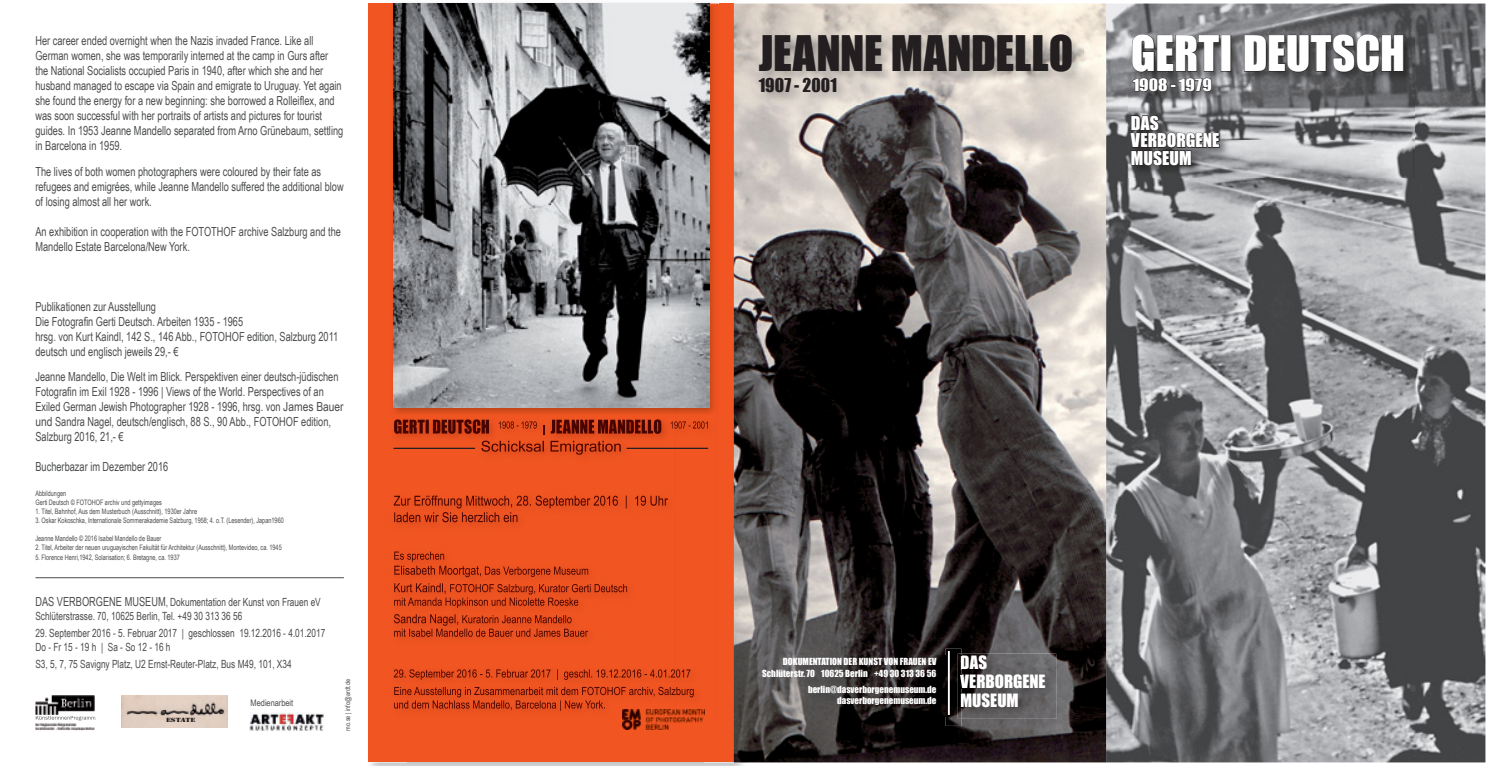
<style>
.page{position:relative;width:1489px;height:766px;background:#fff}
.page>*{position:absolute;margin:0;border:0;box-sizing:border-box;transform-origin:0 0}
.t1{font:45px "Impact";color:#231f20}
.t2{font:45px "Impact";color:#fff}
.t3{font:17.5px/17.5px "Impact";color:#fff}
.t4{font:17.5px "Impact";letter-spacing:.005em;color:#231f20}
.t5{font:16.88px/18.8px "Impact";color:#fff}
.t6{font:15.75px "Impact";color:#fff;scale:1.11 1}
.t7{font:12.5px/15px "Arial Narrow";color:#4b4c4d;scale:.9 1}
.t8{font:11.25px/13.5px "Arial Narrow";color:#4b4c4d;scale:.9 1}
.t9{font:9px/12.5px "Impact";color:#fff;text-align:right}
.t10{font:9px "Arial Narrow";color:#4b4c4d}
.t11{font:7.5px/9px "Arial Narrow";color:#4b4c4d;scale:.9 1}
.t12{font:6.75px "Arial Narrow";color:#4b4c4d}
.t13{font:5.62px "Stencil Std";letter-spacing:-.02em;color:#231f20;scale:1.33 1}
.s1{font-size:12.5px}
</style>
<div class="page">
<img style="left:745px;top:4px;width:740px;height:758px">
<img style="left:368px;top:3px;width:40px;height:762px">
<img style="left:704px;top:3px;width:41px;height:762px">
<div style="left:369px;top:4px;width:364px;height:758px;background:#f15522"></div>
<img style="left:388px;top:3px;width:330px;height:1px">
<img style="left:393px;top:407px;width:283px;height:304px">
<img style="left:676px;top:4px;width:39px;height:410px">
<img style="left:393px;top:4px;width:316px;height:403px">
<img style="left:675px;top:416px;width:34px;height:300px">
<img style="left:393px;top:415px;width:283px;height:1px">
<img style="left:394px;top:419px;width:101px;height:14px">
<img style="left:498px;top:421px;width:39px;height:7px">
<svg style="left:537px;top:425px;width:7px;height:9px"></svg>
<img style="left:545px;top:419px;width:116px;height:14px">
<img style="left:670px;top:421px;width:37px;height:7px">
<img style="left:481px;top:440px;width:141px;height:14px">
<img style="left:394px;top:495px;width:274px;height:13px">
<img style="left:394px;top:512px;width:123px;height:10px">
<img style="left:394px;top:551px;width:51px;height:10px">
<img style="left:394px;top:565px;width:87px;height:12px">
<img style="left:485px;top:566px;width:104px;height:11px">
<img style="left:394px;top:583px;width:52px;height:10px">
<img style="left:450px;top:583px;width:177px;height:11px">
<img style="left:394px;top:597px;width:184px;height:10px">
<img style="left:394px;top:614px;width:64px;height:11px">
<img style="left:459px;top:615px;width:112px;height:8px">
<img style="left:394px;top:628px;width:194px;height:8px">
<img style="left:394px;top:669px;width:297px;height:10px">
<img style="left:394px;top:686px;width:300px;height:11px">
<img style="left:394px;top:700px;width:211px;height:10px">
<hr style="left:393px;top:447px;width:82px;height:2px;background:#231f20">
<hr style="left:626px;top:447px;width:82px;height:2px;background:#231f20">
<img style="left:1128px;top:32px;width:286px;height:145px">
<div style="left:1220px;top:35px;width:10px;height:36px;border:1px solid #231f20"></div>
<svg style="left:1243px;top:34px;width:160px;height:38px;background:#4c4b4d"></svg>
<svg style="left:1131px;top:34px;width:88px;height:58px;background:#5a5a5d"></svg>
<svg style="left:1129px;top:113px;width:90px;height:53px;background:#5b5b5d"></svg>
<img style="left:756px;top:33px;width:327px;height:71px">
<img style="left:961px;top:653px;width:95px;height:65px">
<img style="left:961px;top:655px;width:25px;height:14px">
<img style="left:961px;top:674px;width:84px;height:14px">
<img style="left:961px;top:693px;width:56px;height:14px">
<img style="left:760px;top:655px;width:185px;height:61px">
<img style="left:945px;top:648px;width:16px;height:77px">
<svg style="left:960px;top:655px;width:1px;height:52px"></svg>
<hr style="left:947px;top:650px;width:2px;height:64px;background:#fff">
<img style="left:35px;top:695px;width:60px;height:35px">
<img style="left:36px;top:715px;width:59px;height:5px">
<img style="left:249px;top:712px;width:75px;height:18px">
<hr style="left:35px;top:577px;width:309px;height:1px;background:#4b4c4d">
<img style="left:622px;top:709px;width:82px;height:20px">
<img style="left:122px;top:695px;width:106px;height:32px">
<p class="t7" style="left:35px;top:32px;width:343px">Her career ended overnight when the Nazis invaded France. Like all German women, she was temporarily interned at the camp in Gurs after the National Socialists occupied Paris in 1940, after which she and her husband managed to escape via Spain and emigrate to Uruguay. Yet again she found the energy for a new beginning: she borrowed a Rolleiflex, and was soon successful with her portraits of artists and pictures for tourist guides. In 1953 Jeanne Mandello separated from Arno Grünebaum, settling in Barcelona in 1959.</p>
<p class="t7" style="left:35px;top:163px;width:344px">The lives of both women photographers were coloured by their fate as refugees and emigrées, while Jeanne Mandello suffered the additional blow of losing almost all her work.</p>
<p class="t7" style="left:35px;top:223px;width:341px">An exhibition in cooperation with the FOTOTHOF archive Salzburg and the<br>Mandello Estate Barcelona/New York.</p>
<h1 class="t1" style="left:758px;top:18px;width:316px">JEANNE MANDELLO</h1>
<h2 class="t4" style="left:758px;top:72px;width:80px">1907 - 2001</h2>
<p class="t7" style="left:35px;top:298px;width:338px">Publikationen zur Ausstellung<br>Die Fotografin Gerti Deutsch. Arbeiten 1935 - 1965<br>hrsg. von Kurt Kaindl, 142 S., 146 Abb., FOTOHOF edition, Salzburg 2011 deutsch und englisch jeweils 29,- €</p>
<p class="t7" style="left:35px;top:368px;width:344px">Jeanne Mandello, Die Welt im Blick. Perspektiven einer deutsch-jüdischen Fotografin im Exil 1928 - 1996 | Views of the World. Perspectives of an Exiled German Jewish Photographer 1928 - 1996, hrsg. von James Bauer und Sandra Nagel, deutsch/englisch, 88 S., 90 Abb., FOTOHOF edition, Salzburg 2016, 21,- €</p>
<p class="t7" style="left:35px;top:458px;width:149px">Bucherbazar im Dezember 2016</p>
<p class="t11" style="left:35px;top:488px;width:142px">Abbildungen<br>Gerti Deutsch © FOTOHOF archiv und gettyimages</p>
<p class="t11" style="left:35px;top:506px;width:181px">1. Titel, Bahnhof, Aus dem Musterbuch (Ausschnitt), 1930er Jahre</p>
<p class="t11" style="left:35px;top:515px;width:277px">3. Oskar Kokoschka, Internationale Sommerakademie Salzburg, 1958; 4. o.T. (Lesender), Japan1960</p>
<p class="t11" style="left:35px;top:533px;width:141px">Jeanne Mandello © 2016 Isabel Mandello de Bauer</p>
<p class="t11" style="left:35px;top:542px;width:275px">2. Titel, Arbeiter der neuen uruguayischen Fakultät für Architektur (Ausschnitt), Montevideo, ca. 1945</p>
<p class="t11" style="left:35px;top:552px;width:162px">5. Florence Henri,1942, Solarisation; 6. Bretagne, ca. 1937</p>
<p class="t8" style="left:35px;top:595px;width:318px"><span class="s1">DAS VERBORGENE MUSEUM</span>, Dokumentation der Kunst von Frauen eV<br>Schlüterstrasse. 70, 10625 Berlin, Tel. +49 30 313 36 56</p>
<p class="t8" style="left:35px;top:626px;width:323px">29. September 2016 - 5. Februar 2017 | geschlossen 19.12.2016 - 4.01.2017<br>Do - Fr 15 - 19 h | Sa - So 12 - 16 h</p>
<p class="t8" style="left:35px;top:657px;width:286px">S3, 5, 7, 75 Savigny Platz, U2 Ernst-Reuter-Platz, Bus M49, 101, X34</p>
<h3 class="t5" style="left:960px;top:652px;width:87px">DAS<br>VERBORGENE<br>MUSEUM</h3>
<p class="t9" style="left:762px;top:654px;width:176px">DOKUMENTATION DER KUNST VON FRAUEN EV<br>Schlüterstr. 70 10625 Berlin +49 30 313 36 56</p>
<p class="t9" style="left:808px;top:683px;width:130px;line-height:11.2px">berlin@dasverborgenemuseum.de dasverborgenemuseum.de</p>
<p class="t12" style="left:343px;top:730px;width:53px;rotate:-90deg">mo.se | info@ardt.de</p>
<p class="t10" style="left:251px;top:695px;width:44px">Medienarbeit</p>
<p class="t13" style="left:166px;top:716px;width:24px">ESTATE</p>
<h1 class="t2" style="left:1130px;top:18px;width:275px">GERTI DEUTSCH</h1>
<p class="t6" style="left:1132px;top:72px;width:73px">1908 - 1979</p>
<h2 class="t3" style="left:1130px;top:114px;width:90px">DAS<br>VERBORGENE<br>MUSEUM</h2>
</div>
